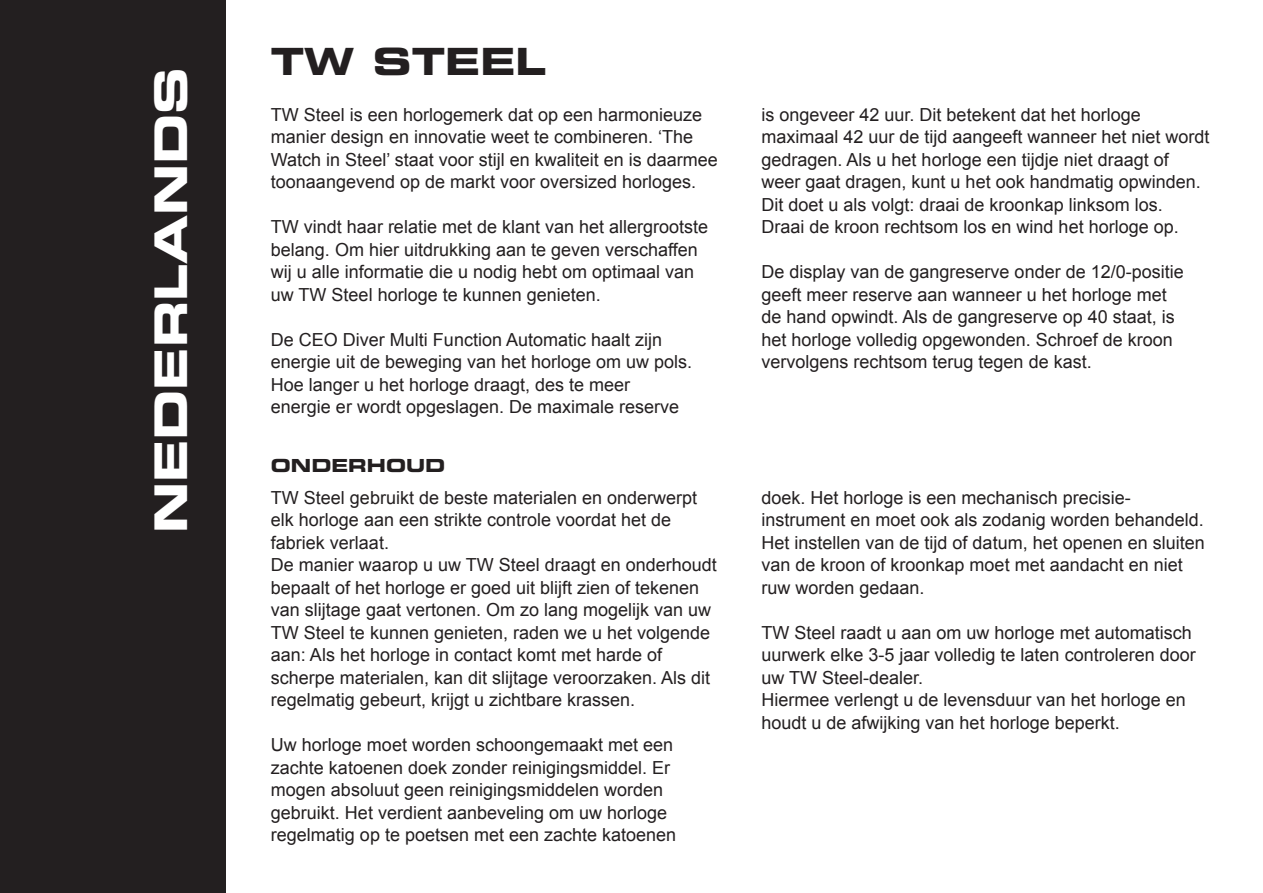
<style>
.page{position:relative;width:1263px;height:893px;background:#fff}
.page>*{position:absolute;margin:0;border:0;box-sizing:border-box;transform-origin:0 0}
.t1{font:45px "Eurostile LT Std Bold Ex 2";color:#fff}
.Titel_informatie{font:37.5px "Eurostile LT Std Bold Ex 2";color:#231f20}
.Broodtekst{font:18px/22.5px "Arial";color:#231f20}
.Titel_uitleg{font:18px "Eurostile LT Std Bold Ex 2";color:#231f20}
</style>
<div class="page">
<div style="left:0;top:0;width:226px;height:893px;background:#231f20"></div>
<p class="t1" style="left:139px;top:533px;width:467px;rotate:-90deg">NEDERLANDS</p>
<p class="Titel_informatie" style="left:271px;top:35px;width:277px">TW STEEL</p>
<p class="Broodtekst" style="left:271px;top:103px;width:448px">TW Steel is een horlogemerk dat op een harmonieuze manier design en innovatie weet te combineren. ‘The Watch in Steel’ staat voor stijl en kwaliteit en is daarmee toonaangevend op de markt voor oversized horloges.</p>
<p class="Broodtekst" style="left:271px;top:216px;width:439px">TW vindt haar relatie met de klant van het allergrootste belang. Om hier uitdrukking aan te geven verschaffen wij u alle informatie die u nodig hebt om optimaal van uw TW Steel horloge te kunnen genieten.</p>
<p class="Broodtekst" style="left:271px;top:328px;width:423px">De CEO Diver Multi Function Automatic haalt zijn energie uit de beweging van het horloge om uw pols.</p>
<p class="Broodtekst" style="left:271px;top:373px;width:361px">Hoe langer u het horloge draagt, des te meer</p>
<p class="Broodtekst" style="left:271px;top:396px;width:410px">energie er wordt opgeslagen. De maximale reserve</p>
<p class="Titel_uitleg" style="left:271px;top:453px;width:176px">ONDERHOUD</p>
<p class="Broodtekst" style="left:271px;top:486px;width:428px">TW Steel gebruikt de beste materialen en onderwerpt elk horloge aan een strikte controle voordat het de fabriek verlaat.</p>
<p class="Broodtekst" style="left:271px;top:554px;width:447px">De manier waarop u uw TW Steel draagt en onderhoudt bepaalt of het horloge er goed uit blijft zien of tekenen van slijtage gaat vertonen. Om zo lang mogelijk van uw TW Steel te kunnen genieten, raden we u het volgende aan: Als het horloge in contact komt met harde of scherpe materialen, kan dit slijtage veroorzaken. Als dit regelmatig gebeurt, krijgt u zichtbare krassen.</p>
<p class="Broodtekst" style="left:271px;top:734px;width:407px">Uw horloge moet worden schoongemaakt met een zachte katoenen doek zonder reinigingsmiddel. Er mogen absoluut geen reinigingsmiddelen worden gebruikt. Het verdient aanbeveling om uw horloge regelmatig op te poetsen met een zachte katoenen</p>
<p class="Broodtekst" style="left:761px;top:103px;width:449px">is ongeveer 42 uur. Dit betekent dat het horloge maximaal 42 uur de tijd aangeeft wanneer het niet wordt gedragen. Als u het horloge een tijdje niet draagt of weer gaat dragen, kunt u het ook handmatig opwinden.<br>Dit doet u als volgt: draai de kroonkap linksom los.<br>Draai de kroon rechtsom los en wind het horloge op.</p>
<p class="Broodtekst" style="left:761px;top:261px;width:424px">De display van de gangreserve onder de 12/0-positie geeft meer reserve aan wanneer u het horloge met de hand opwindt. Als de gangreserve op 40 staat, is het horloge volledig opgewonden. Schroef de kroon vervolgens rechtsom terug tegen de kast.</p>
<p class="Broodtekst" style="left:761px;top:486px;width:445px">doek. Het horloge is een mechanisch precisie&shy;instrument en moet ook als zodanig worden behandeld.<br>Het instellen van de tijd of datum, het openen en sluiten van de kroon of kroonkap moet met aandacht en niet ruw worden gedaan.</p>
<p class="Broodtekst" style="left:761px;top:621px;width:436px">TW Steel raadt u aan om uw horloge met automatisch uurwerk elke 3-5 jaar volledig te laten controleren door uw TW Steel-dealer.</p>
<p class="Broodtekst" style="left:761px;top:689px;width:426px">Hiermee verlengt u de levensduur van het horloge en houdt u de afwijking van het horloge beperkt.</p>
</div>
